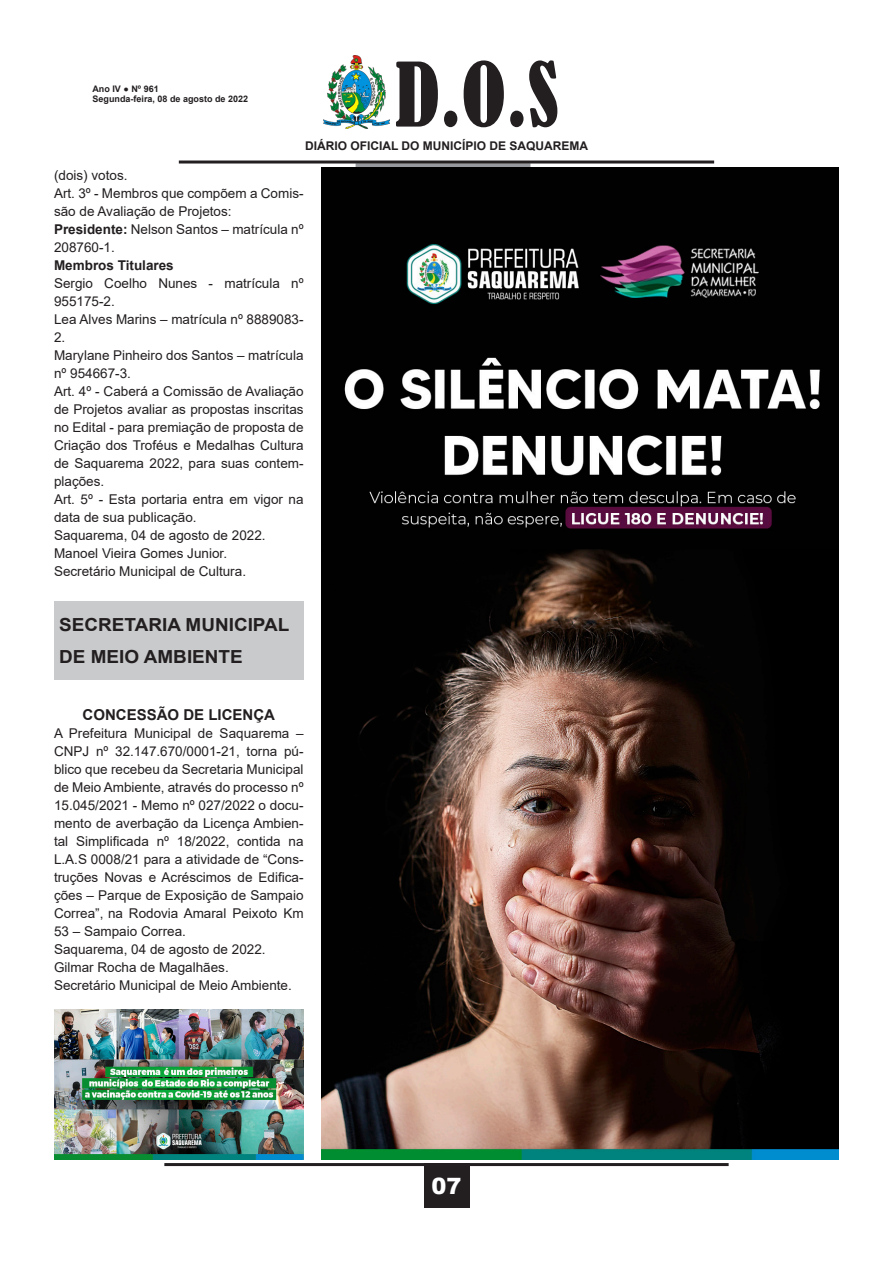
<style>
.page{position:relative;width:893px;height:1263px;background:#fff}
.page>*{position:absolute;margin:0;border:0;box-sizing:border-box;transform-origin:0 0}
.t1{font:condensed 82.5px "Bernard";color:#231f20}
.t2{font:900 22.5px "Arial";color:#fff}
.t3{font:700 18px "Arial";color:#231f20;scale:1.05 1}
.t4{font:700 15px "Arial";color:#231f20}
.t5{font:13.5px/18px "Arial";color:#231f20}
.t6{font:700 13.5px "Arial";color:#231f20}
.t7{font:700 12px "Arial";color:#231f20}
.t8{font:700 9px/10.8px "Arial";color:#231f20}
.s1{font-weight:700}
</style>
<div class="page">
<hr style="left:164px;top:1163px;width:565px;height:3px;background:#231f20">
<div style="left:424px;top:1163px;width:45px;height:45px;background:#231f20"></div>
<img style="left:324px;top:55px;width:65px;height:73px">
<div style="left:356px;top:163px;width:174px;height:5px;background:#97999c"></div>
<hr style="left:179px;top:161px;width:535px;height:3px;background:#231f20">
<div style="left:54px;top:601px;width:250px;height:79px;background:#c9cacc"></div>
<img style="left:322px;top:168px;width:517px;height:992px">
<img style="left:54px;top:1010px;width:250px;height:150px">
<p class="t8" style="left:92px;top:83px;width:157px">Ano IV ● Nº 961<br>Segunda-feira, 08 de agosto de 2022</p>
<h1 class="t1" style="left:395px;top:47px;width:165px">D.O.S</h1>
<p class="t7" style="left:305px;top:137px;width:285px">DIÁRIO OFICIAL DO MUNICÍPIO DE SAQUAREMA</p>
<p class="t5" style="left:54px;top:166px;width:75px">(dois) votos.</p>
<p class="t5" style="left:54px;top:184px;width:251px">Art. 3º - Membros que compõem a Comis&shy;são de Avaliação de Projetos:</p>
<p class="t5" style="left:54px;top:220px;width:251px"><span class="s1">Presidente:</span> Nelson Santos – matrícula nº<br>208760-1.</p>
<p class="t6" style="left:54px;top:256px;width:121px">Membros Titulares</p>
<p class="t5" style="left:54px;top:274px;width:251px">Sergio Coelho Nunes - matrícula nº<br>955175-2.</p>
<p class="t5" style="left:54px;top:310px;width:251px">Lea Alves Marins – matrícula nº 8889083-<br>2.</p>
<p class="t5" style="left:54px;top:346px;width:251px">Marylane Pinheiro dos Santos – matrícula nº 954667-3.</p>
<p class="t5" style="left:54px;top:382px;width:251px;text-align:justify">Art. 4º - Caberá a Comissão de Avaliação de Projetos avaliar as propostas inscritas no Edital - para premiação de proposta de Criação dos Troféus e Medalhas Cultura de Saquarema 2022, para suas contem&shy;plações.</p>
<p class="t5" style="left:54px;top:490px;width:251px">Art. 5º - Esta portaria entra em vigor na data de sua publicação.</p>
<p class="t5" style="left:54px;top:526px;width:213px">Saquarema, 04 de agosto de 2022.</p>
<p class="t5" style="left:54px;top:544px;width:175px">Manoel Vieira Gomes Junior.</p>
<p class="t5" style="left:54px;top:562px;width:194px">Secretário Municipal de Cultura.</p>
<p class="t3" style="left:59px;top:612px;width:221px">SECRETARIA MUNICIPAL</p>
<p class="t3" style="left:59px;top:644px;width:176px">DE MEIO AMBIENTE</p>
<p class="t4" style="left:83px;top:704px;width:194px">CONCESSÃO DE LICENÇA</p>
<p class="t5" style="left:54px;top:724px;width:251px;text-align:justify">A Prefeitura Municipal de Saquarema – CNPJ nº 32.147.670/0001-21, torna pú&shy;blico que recebeu da Secretaria Municipal de Meio Ambiente, através do processo nº 15.045/2021 - Memo nº 027/2022 o docu&shy;mento de averbação da Licença Ambien&shy;tal Simplificada nº 18/2022, contida na L.A.S 0008/21 para a atividade de “Cons&shy;truções Novas e Acréscimos de Edifica&shy;ções – Parque de Exposição de Sampaio Correa”, na Rodovia Amaral Peixoto Km 53 – Sampaio Correa.</p>
<p class="t5" style="left:54px;top:940px;width:213px">Saquarema, 04 de agosto de 2022.</p>
<p class="t5" style="left:54px;top:958px;width:176px">Gilmar Rocha de Magalhães.</p>
<p class="t5" style="left:54px;top:976px;width:239px">Secretário Municipal de Meio Ambiente.</p>
<h2 class="t2" style="left:431px;top:1170px;width:32px">07</h2>
</div>
